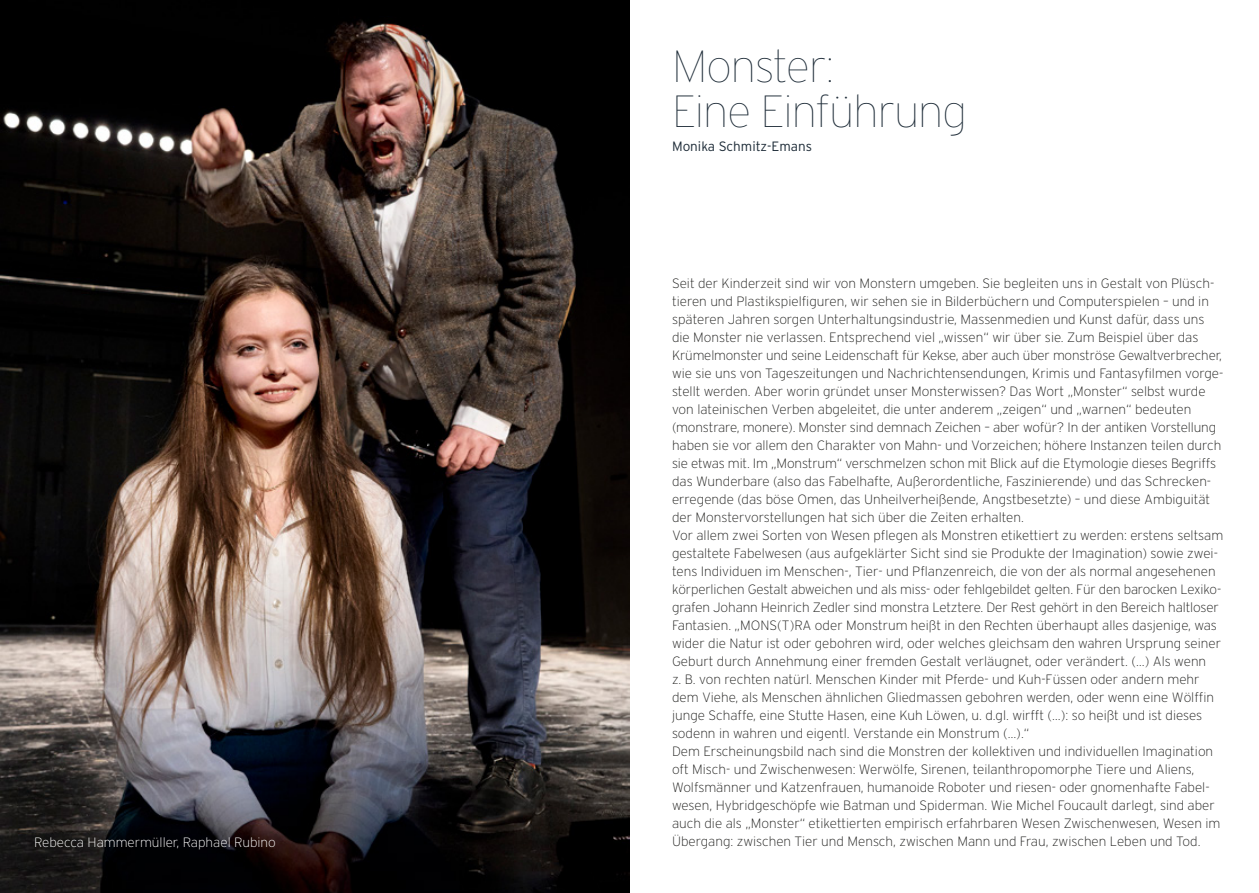
<style>
.page{position:relative;width:1259px;height:893px;background:#fff}
.page>*{position:absolute;margin:0;border:0;box-sizing:border-box;transform-origin:0 0}
.t1{font:100 45px/45px "Interstate";letter-spacing:-.02em;color:#1d2b37}
.t2{font:200 13.5px/18px "Interstate";color:#1d1d1b}
.t3{font:200 13.5px "Interstate";color:#fff}
.t4{font:300 13.5px "Interstate";color:#1d2b37}
</style>
<div class="page">
<img style="left:0;top:0;width:629px;height:893px">
<p class="t3" style="left:34px;top:835px;width:243px">Rebecca Hammermüller, Raphael Rubino</p>
<h1 class="t1" style="left:672px;top:44px;width:296px">Monster:<br>Eine Einführung</h1>
<p class="t4" style="left:672px;top:139px;width:141px">Monika Schmitz-Emans</p>
<p class="t2" style="left:672px;top:274px;width:553px">Seit der Kinderzeit sind wir von Monstern umgeben. Sie begleiten uns in Gestalt von Plüsch&shy;tieren und Plastikspielfiguren, wir sehen sie in Bilderbüchern und Computerspielen – und in späteren Jahren sorgen Unterhaltungsindustrie, Massenmedien und Kunst dafür, dass uns die Monster nie verlassen. Entsprechend viel „wissen“ wir über sie. Zum Beispiel über das Krümelmonster und seine Leidenschaft für Kekse, aber auch über monströse Gewaltverbrecher, wie sie uns von Tageszeitungen und Nachrichtensendungen, Krimis und Fantasyfilmen vorge&shy;stellt werden. Aber worin gründet unser Monsterwissen? Das Wort „Monster“ selbst wurde von lateinischen Verben abgeleitet, die unter anderem „zeigen“ und „warnen“ bedeuten (monstrare, monere). Monster sind demnach Zeichen – aber wofür? In der antiken Vorstellung haben sie vor allem den Charakter von Mahn- und Vorzeichen; höhere Instanzen teilen durch sie etwas mit. Im „Monstrum“ verschmelzen schon mit Blick auf die Etymologie dieses Begriffs das Wunderbare (also das Fabelhafte, Außerordentliche, Faszinierende) und das Schrecken&shy;erregende (das böse Omen, das Unheilverheißende, Angstbesetzte) – und diese Ambiguität der Monstervorstellungen hat sich über die Zeiten erhalten.<br>Vor allem zwei Sorten von Wesen pflegen als Monstren etikettiert zu werden: erstens seltsam gestaltete Fabelwesen (aus aufgeklärter Sicht sind sie Produkte der Imagination) sowie zwei&shy;tens Individuen im Menschen-, Tier- und Pflanzenreich, die von der als normal angesehenen körperlichen Gestalt abweichen und als miss- oder fehlgebildet gelten. Für den barocken Lexiko&shy;grafen Johann Heinrich Zedler sind monstra Letztere. Der Rest gehört in den Bereich haltloser Fantasien. „MONS(T)RA oder Monstrum heißt in den Rechten überhaupt alles dasjenige, was wider die Natur ist oder gebohren wird, oder welches gleichsam den wahren Ursprung seiner Geburt durch Annehmung einer fremden Gestalt verläugnet, oder verändert. (…) Als wenn<br>z. B. von rechten natürl. Menschen Kinder mit Pferde- und Kuh-Füssen oder andern mehr dem Viehe, als Menschen ähnlichen Gliedmassen gebohren werden, oder wenn eine Wölffin junge Schaffe, eine Stutte Hasen, eine Kuh Löwen, u. d.gl. wirfft (…): so heißt und ist dieses sodenn in wahren und eigentl. Verstande ein Monstrum (…).“<br>Dem Erscheinungsbild nach sind die Monstren der kollektiven und individuellen Imagination oft Misch- und Zwischenwesen: Werwölfe, Sirenen, teilanthropomorphe Tiere und Aliens, Wolfsmänner und Katzenfrauen, humanoide Roboter und riesen- oder gnomenhafte Fabel&shy;wesen, Hybridgeschöpfe wie Batman und Spiderman. Wie Michel Foucault darlegt, sind aber auch die als „Monster“ etikettierten empirisch erfahrbaren Wesen Zwischenwesen, Wesen im Übergang: zwischen Tier und Mensch, zwischen Mann und Frau, zwischen Leben und Tod.</p>
</div>
